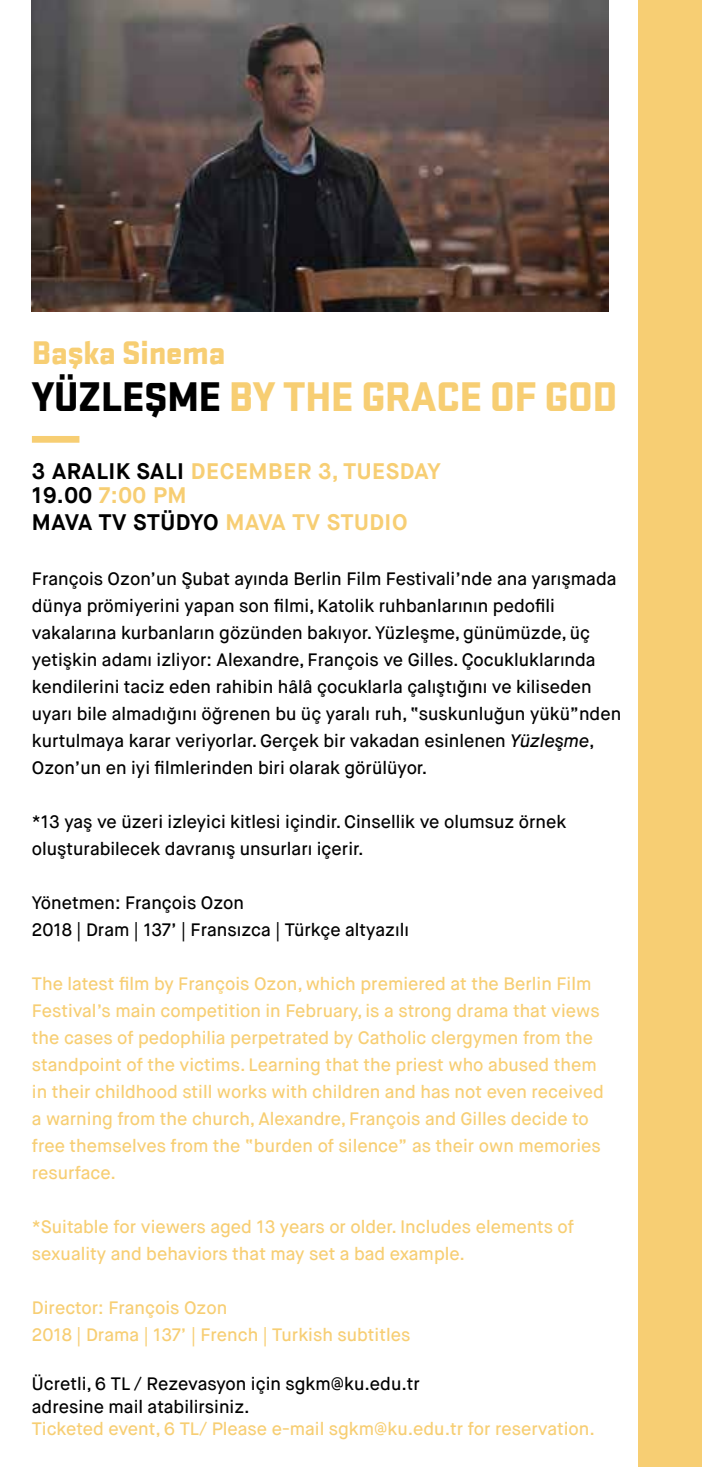
<style>
.page{position:relative;width:702px;height:1467px;background:#fff}
.page>*{position:absolute;margin:0;border:0;box-sizing:border-box;transform-origin:0 0}
.t1{font:900 42.75px "Stratum No 1";letter-spacing:-.02em;color:#f7ce73}
.t2{font:900 33.75px "Stratum No 1";letter-spacing:-.02em;color:#f7ce73}
.t3{font:700 22.5px/24.8px "Maison Neue";letter-spacing:.025em;color:#f7ce73}
.t4{font:700 22.5px "Maison Neue";letter-spacing:.025em;color:#000}
.t5{font:500 18px/27px "Maison Neue";color:#000}
.t6{font:500 18px/27px "Maison Neue";color:#f7ce73}
.s1{color:#000}
.s2{color:#f7ce73}
.s3{font-style:italic}
</style>
<div class="page">
<img style="left:32px;top:0;width:576px;height:312px">
<div style="left:638px;top:0;width:64px;height:1467px;background:#f7ce73"></div>
<div style="left:32px;top:436px;width:47px;height:7px;background:#f7ce73"></div>
<h2 class="t2" style="left:32px;top:341px;width:195px">Başka Sinema</h2>
<h1 class="t1" style="left:32px;top:382px;width:587px"><span class="s1">YÜZLEŞME</span> BY THE GRACE OF GOD</h1>
<p class="t3" style="left:32px;top:460px;width:410px"><span class="s1">3 ARALIK SALI</span> DECEMBER 3, TUESDAY<br><span class="s1">19.00</span> 7:00 PM</p>
<p class="t4" style="left:32px;top:513px;width:377px">MAVA TV STÜDYO <span class="s2">MAVA TV STUDIO</span></p>
<p class="t5" style="left:32px;top:566px;width:591px">François Ozon’un Şubat ayında Berlin Film Festivali’nde ana yarışmada dünya prömiyerini yapan son filmi, Katolik ruhbanlarının pedofili vakalarına kurbanların gözünden bakıyor. Yüzleşme, günümüzde, üç yetişkin adamı izliyor: Alexandre, François ve Gilles. Çocukluklarında kendilerini taciz eden rahibin hâlâ çocuklarla çalıştığını ve kiliseden uyarı bile almadığını öğrenen bu üç yaralı ruh, “suskunluğun yükü”nden kurtulmaya karar veriyorlar. Gerçek bir vakadan esinlenen <span class="s3">Yüzleşme</span>, Ozon’un en iyi filmlerinden biri olarak görülüyor.</p>
<p class="t5" style="left:32px;top:809px;width:536px">*13 yaş ve üzeri izleyici kitlesi içindir. Cinsellik ve olumsuz örnek oluşturabilecek davranış unsurları içerir.</p>
<p class="t5" style="left:32px;top:890px;width:378px">Yönetmen: François Ozon<br>2018 | Dram | 137’ | Fransızca | Türkçe altyazılı</p>
<p class="t6" style="left:32px;top:971px;width:573px">The latest film by François Ozon, which premiered at the Berlin Film Festival’s main competition in February, is a strong drama that views the cases of pedophilia perpetrated by Catholic clergymen from the standpoint of the victims. Learning that the priest who abused them in their childhood still works with children and has not even received a warning from the church, Alexandre, François and Gilles decide to free themselves from the “burden of silence” as their own memories resurface.</p>
<p class="t6" style="left:32px;top:1214px;width:543px">*Suitable for viewers aged 13 years or older. Includes elements of sexuality and behaviors that may set a bad example.</p>
<p class="t6" style="left:32px;top:1295px;width:380px">Director: François Ozon<br>2018 | Drama | 137’ | French | Turkish subtitles</p>
<p class="t5" style="left:32px;top:1374px;width:389px;line-height:22.5px">Ücretli, 6 TL / Rezevasyon için sgkm@ku.edu.tr adresine mail atabilirsiniz.</p>
<p class="t6" style="left:32px;top:1417px;width:564px">Ticketed event, 6 TL/ Please e-mail sgkm@ku.edu.tr for reservation.</p>
</div>
